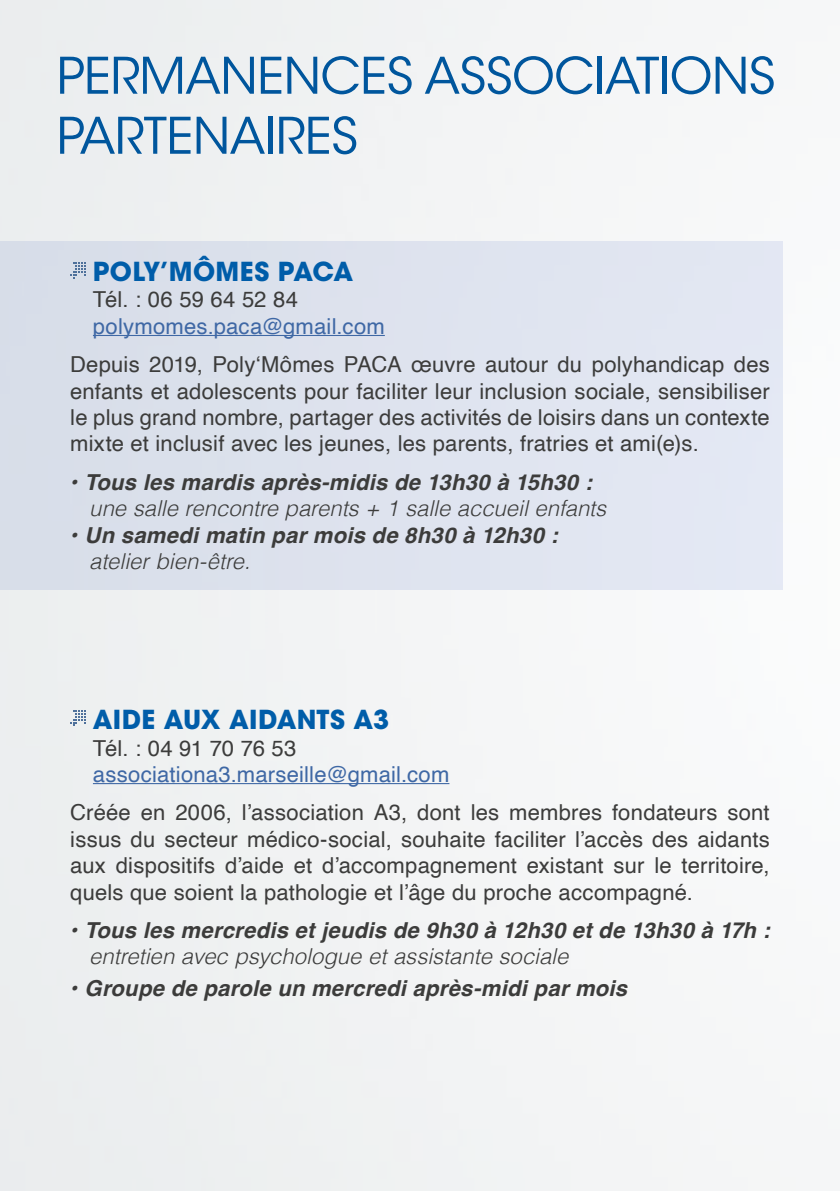
<style>
.page{position:relative;width:840px;height:1191px;background:#fff}
.page>*{position:absolute;margin:0;border:0;box-sizing:border-box;transform-origin:0 0}
.t1{font:50px/60px "ITC Avant Garde Std";letter-spacing:-.01em;color:#00569d}
.t2{font:700 26px "ITC Avant Garde Std";letter-spacing:.005em;color:#005da9}
.t3{font:22px/26.4px "Helvetica";letter-spacing:.01em;color:#3c3c3b;text-align:justify}
.t4{font:italic 700 22px "Helvetica";letter-spacing:.015em;color:#3c3c3b}
.t5{font:italic 300 22px "Helvetica";color:#3c3c3b}
.t6{font:22px "Helvetica";letter-spacing:.01em;color:#3f68a5}
</style>
<div class="page">
<div style="left:0;top:0;width:783px;height:1191px;background:#f2f3f4"></div>
<div style="left:0;top:241px;width:782px;height:349px;background:#dee3ee"></div>
<hr style="left:93px;top:335px;width:291px;height:1px;background:#3f68a5">
<hr style="left:93px;top:783px;width:356px;height:1px;background:#3f68a5">
<svg style="left:70px;top:263px;width:15px;height:16px"></svg>
<svg style="left:70px;top:710px;width:15px;height:16px"></svg>
<h1 class="t1" style="left:57px;top:46px;width:719px">PERMANENCES ASSOCIATIONS<br>PARTENAIRES</h1>
<p class="t2" style="left:93px;top:254px;width:261px">POLY’MÔMES PACA</p>
<p class="t3" style="left:93px;top:287px;width:206px">Tél. : 06 59 64 52 84</p>
<p class="t6" style="left:93px;top:309px;width:293px">polymomes.paca@gmail.com</p>
<p class="t3" style="left:70px;top:352px;width:700px">Depuis 2019, Poly‘Mômes PACA œuvre autour du polyhandicap des enfants et adolescents pour faciliter leur inclusion sociale, sensibiliser le plus grand nombre, partager des activités de loisirs dans un contexte mixte et inclusif avec les jeunes, les parents, fratries et ami(e)s.</p>
<p class="t4" style="left:70px;top:469px;width:523px">• Tous les mardis après-midis de 13h30 à 15h30 :</p>
<p class="t5" style="left:89px;top:490px;width:518px">une salle rencontre parents + 1 salle accueil enfants</p>
<p class="t4" style="left:70px;top:521px;width:489px">• Un samedi matin par mois de 8h30 à 12h30 :</p>
<p class="t5" style="left:89px;top:542px;width:162px">atelier bien-être.</p>
<p class="t2" style="left:93px;top:702px;width:297px">AIDE AUX AIDANTS A3</p>
<p class="t3" style="left:93px;top:735px;width:205px">Tél. : 04 91 70 76 53</p>
<p class="t6" style="left:93px;top:757px;width:358px">associationa3.marseille@gmail.com</p>
<p class="t3" style="left:70px;top:800px;width:700px">Créée en 2006, l’association A3, dont les membres fondateurs sont issus du secteur médico-social, souhaite faciliter l’accès des aidants aux dispositifs d’aide et d’accompagnement existant sur le territoire, quels que soient la pathologie et l’âge du proche accompagné.</p>
<p class="t4" style="left:70px;top:916px;width:700px">• Tous les mercredis et jeudis de 9h30 à 12h30 et de 13h30 à 17h :</p>
<p class="t5" style="left:89px;top:937px;width:480px">entretien avec psychologue et assistante sociale</p>
<p class="t4" style="left:70px;top:975px;width:558px">• Groupe de parole un mercredi après-midi par mois</p>
</div>
